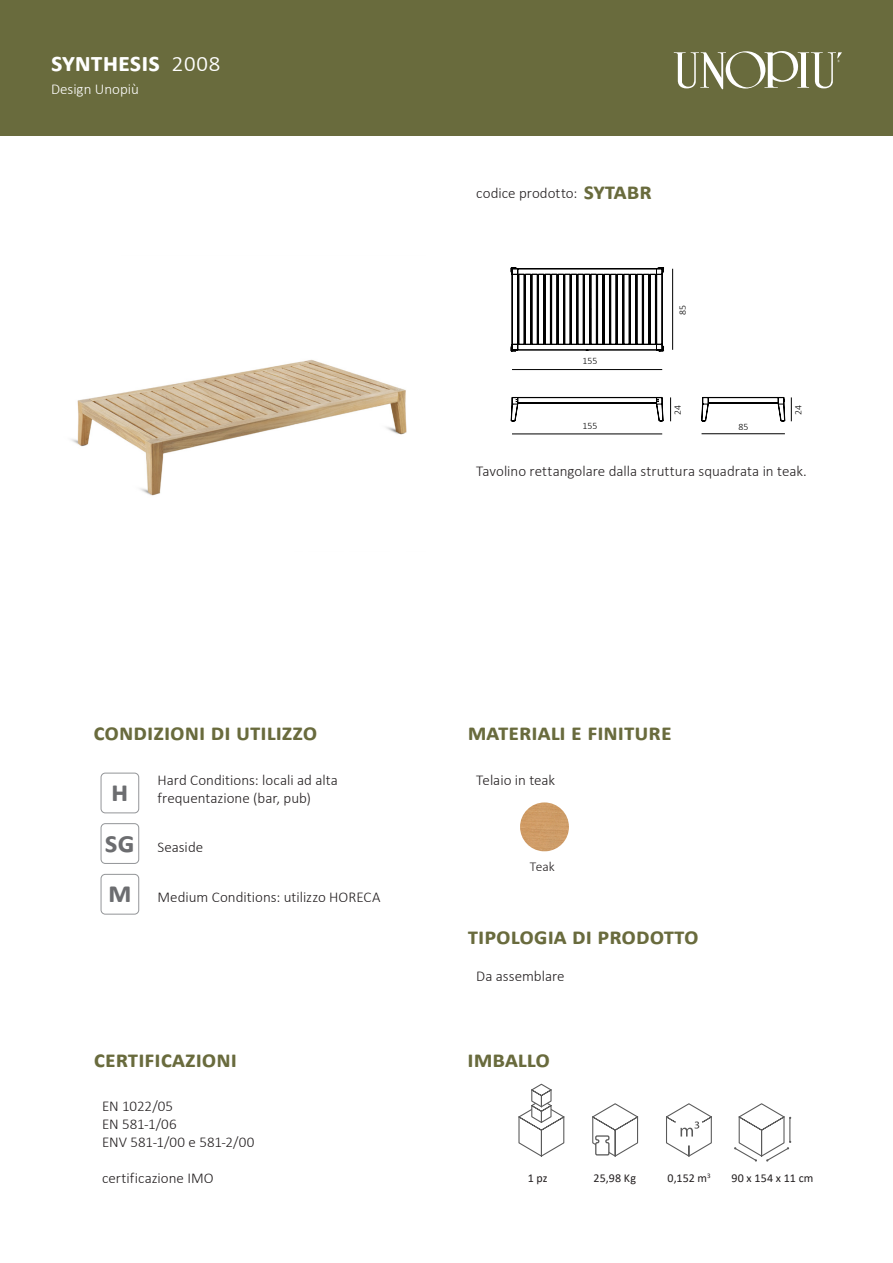
<style>
.page{position:relative;width:893px;height:1263px;background:#fff}
.page>*{position:absolute;margin:0;border:0;box-sizing:border-box;transform-origin:0 0}
.Simboli{font:700 30px "Calibri";color:#6c6d70}
.t1{font:700 27px "Calibri";color:#fff}
.Titoli{font:700 24px "Calibri";color:#696b3d}
.Descrizioni{font:300 15px "Calibri";color:#231f20}
.Descrizioni_simboli{font:300 15px/18px "Calibri";color:#231f20}
.t2{font:300 15px "Calibri";color:#fff}
.Descrizioni_simboli-2{font:300 13.5px "Calibri";color:#231f20}
.Descrizioni_simboli-3{font:12px "Calibri";letter-spacing:.015em;color:#231f20}
.t3{font:300 9.75px "Calibri";color:#000}
.s1{font-weight:300}
</style>
<div class="page">
<div style="left:0;top:0;width:893px;height:135px;background:#696b3d"></div>
<svg style="left:674px;top:51px;width:168px;height:38px"></svg>
<svg style="left:592px;top:1103px;width:47px;height:54px"></svg>
<svg style="left:666px;top:1103px;width:46px;height:54px"></svg>
<svg style="left:734px;top:1103px;width:57px;height:59px"></svg>
<svg style="left:518px;top:1083px;width:47px;height:74px"></svg>
<div style="left:101px;top:773px;width:38px;height:40px;border:1px solid #939598;border-radius:4px"></div>
<div style="left:101px;top:823px;width:38px;height:41px;border:1px solid #939598;border-radius:4px"></div>
<div style="left:101px;top:874px;width:38px;height:40px;border:1px solid #939598;border-radius:4px"></div>
<img style="left:71px;top:359px;width:336px;height:137px">
<svg style="left:511px;top:267px;width:162px;height:84px"></svg>
<hr style="left:512px;top:369px;width:150px;height:1px;background:#000">
<hr style="left:512px;top:434px;width:150px;height:1px;background:#000">
<svg style="left:511px;top:397px;width:160px;height:25px"></svg>
<svg style="left:701px;top:397px;width:91px;height:25px"></svg>
<hr style="left:702px;top:433px;width:83px;height:1px;background:#000">
<img style="left:520px;top:802px;width:49px;height:49px;border-radius:24px">
<p class="t1" style="left:51px;top:43px;width:171px">SYNTHESIS <span class="s1">2008</span></p>
<p class="t2" style="left:51px;top:79px;width:89px">Design Unopiù</p>
<p class="Descrizioni" style="left:476px;top:183px;width:103px">codice prodotto:</p>
<p class="Titoli" style="left:584px;top:174px;width:70px">SYTABR</p>
<p class="t3" style="left:583px;top:355px;width:16px">155</p>
<p class="t3" style="left:583px;top:419px;width:16px">155</p>
<p class="t3" style="left:677px;top:315px;width:11px;rotate:-90deg">85</p>
<p class="t3" style="left:671px;top:414px;width:11px;rotate:-90deg">24</p>
<p class="t3" style="left:792px;top:414px;width:11px;rotate:-90deg">24</p>
<p class="t3" style="left:738px;top:420px;width:11px">85</p>
<p class="Descrizioni" style="left:476px;top:461px;width:332px">Tavolino rettangolare dalla struttura squadrata in teak.</p>
<p class="Titoli" style="left:94px;top:715px;width:225px">CONDIZIONI DI UTILIZZO</p>
<p class="Simboli" style="left:111px;top:770px;width:19px">H</p>
<p class="Simboli" style="left:105px;top:820px;width:32px">SG</p>
<p class="Descrizioni_simboli" style="left:158px;top:771px;width:182px">Hard Conditions: locali ad alta frequentazione (bar, pub)</p>
<p class="Descrizioni_simboli" style="left:158px;top:837px;width:47px">Seaside</p>
<p class="Simboli" style="left:108px;top:871px;width:25px">M</p>
<p class="Descrizioni_simboli" style="left:158px;top:888px;width:224px">Medium Conditions: utilizzo HORECA</p>
<p class="Titoli" style="left:94px;top:1042px;width:145px">CERTIFICAZIONI</p>
<p class="Descrizioni" style="left:102px;top:1097px;width:72px">EN 1022/05</p>
<p class="Descrizioni" style="left:102px;top:1115px;width:76px">EN 581-1/06</p>
<p class="Descrizioni" style="left:102px;top:1133px;width:154px">ENV 581-1/00 e 581-2/00</p>
<p class="Descrizioni" style="left:102px;top:1169px;width:113px">certificazione IMO</p>
<p class="Titoli" style="left:468px;top:715px;width:205px">MATERIALI E FINITURE</p>
<p class="Descrizioni" style="left:476px;top:770px;width:80px">Telaio in teak</p>
<p class="Descrizioni_simboli-2" style="left:530px;top:858px;width:26px">Teak</p>
<p class="Titoli" style="left:468px;top:919px;width:232px">TIPOLOGIA DI PRODOTTO</p>
<p class="Descrizioni" style="left:476px;top:966px;width:90px">Da assemblare</p>
<p class="Titoli" style="left:468px;top:1042px;width:84px">IMBALLO</p>
<p class="Descrizioni_simboli-3" style="left:528px;top:1170px;width:21px">1 pz</p>
<p class="Descrizioni_simboli-3" style="left:593px;top:1170px;width:44px">25,98 Kg</p>
<p class="Descrizioni_simboli-3" style="left:668px;top:1170px;width:45px">0,152 m<sup>3</sup></p>
<p class="Descrizioni_simboli-3" style="left:731px;top:1170px;width:84px">90 x 154 x 11 cm</p>
</div>
